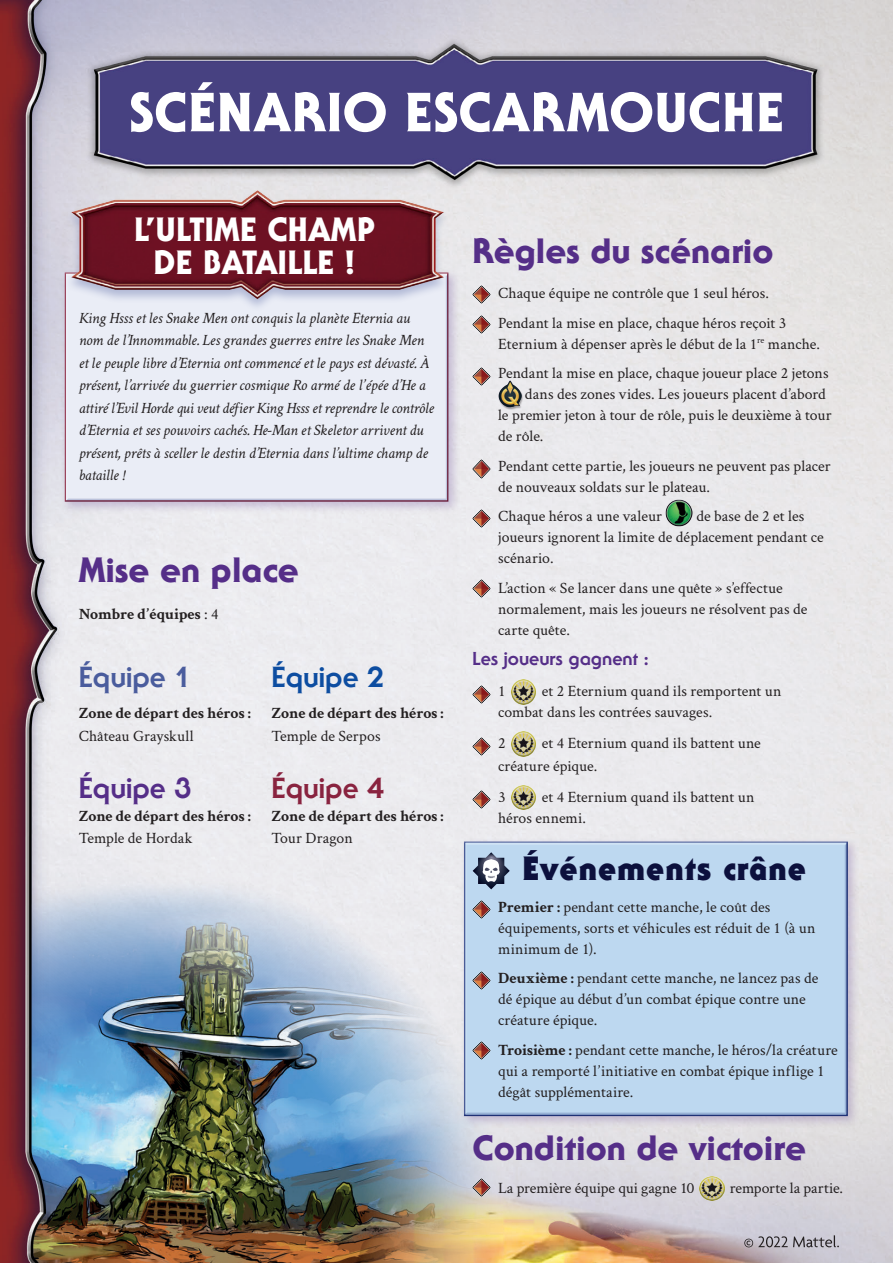
<style>
.page{position:relative;width:893px;height:1263px;background:#fff}
.page>*{position:absolute;margin:0;border:0;box-sizing:border-box;transform-origin:0 0}
.t1{font:800 54px "Serif Gothic Std";letter-spacing:.025em;color:#fff}
.t2{font:800 34.5px "Serif Gothic Std";color:#552e88}
.t3{font:800 33px/33px "Serif Gothic Std";letter-spacing:.01em;color:#fff;text-align:center}
.t4{font:900 33px "Serif Gothic Std";letter-spacing:.03em;color:#0c103d}
.t5{font:800 28.5px "Serif Gothic Std";color:#89233f}
.t6{font:800 28.5px "Serif Gothic Std";color:#552e88}
.t7{font:800 28.5px "Serif Gothic Std";color:#4a5c9d}
.t8{font:800 28.5px "Serif Gothic Std";color:#0d4da1}
.t9{font:800 18.3px "Serif Gothic Std";color:#552e88}
.t10{font:15.75px/21px "Crimson Text";color:#231f20}
.t11{font:italic 15.75px/22.5px "Crimson Text";letter-spacing:-.01em;color:#231f20}
.t12{font:700 15.75px "Crimson Text";letter-spacing:-.005em;color:#231f20}
.s1{font-weight:400}
.s2{font-weight:700}
</style>
<div class="page">
<img style="left:402px;top:198px;width:491px;height:643px">
<img style="left:511px;top:680px;width:25px;height:24px">
<img style="left:511px;top:732px;width:25px;height:24px">
<img style="left:511px;top:785px;width:25px;height:25px">
<div style="left:498px;top:381px;width:26px;height:29px;background:#231f20;opacity:.41"></div>
<img style="left:498px;top:381px;width:23px;height:26px">
<img style="left:666px;top:499px;width:27px;height:27px">
<img style="left:402px;top:0;width:491px;height:198px">
<div style="left:60px;top:268px;width:401px;height:246px;background:#552e88;opacity:.24"></div>
<div style="left:64px;top:272px;width:385px;height:232px;background:#5464a1;opacity:.3"></div>
<img style="left:402px;top:172px;width:44px;height:152px">
<img style="left:473px;top:286px;width:18px;height:18px">
<img style="left:473px;top:315px;width:18px;height:19px">
<img style="left:473px;top:368px;width:18px;height:18px">
<img style="left:473px;top:460px;width:18px;height:18px">
<img style="left:473px;top:509px;width:18px;height:18px">
<img style="left:473px;top:579px;width:18px;height:18px">
<img style="left:473px;top:685px;width:18px;height:18px">
<img style="left:473px;top:737px;width:18px;height:19px">
<img style="left:473px;top:790px;width:18px;height:18px">
<img style="left:402px;top:841px;width:491px;height:422px">
<img style="left:402px;top:869px;width:99px;height:394px">
<img style="left:700px;top:1176px;width:24px;height:25px">
<div style="left:460px;top:837px;width:400px;height:292px;background:#552e88;opacity:.24"></div>
<div style="left:463px;top:840px;width:387px;height:279px;background:#bdd8f0"></div>
<img style="left:473px;top:901px;width:18px;height:18px">
<img style="left:473px;top:971px;width:18px;height:18px">
<img style="left:473px;top:1042px;width:18px;height:18px">
<svg style="left:473px;top:852px;width:37px;height:37px"></svg>
<img style="left:0;top:0;width:402px;height:1263px">
<img style="left:473px;top:1178px;width:18px;height:18px">
<svg style="left:744px;top:1235px;width:95px;height:12px"></svg>
<h1 class="t1" style="left:130px;top:78px;width:655px">SCÉNARIO ESCARMOUCHE</h1>
<h3 class="t3" style="left:134px;top:212px;width:243px">L’ULTIME CHAMP<br>DE BATAILLE !</h3>
<p class="t11" style="left:79px;top:306px;width:357px">King Hsss et les Snake Men ont conquis la planète Eternia au nom de l’Innommable. Les grandes guerres entre les Snake Men et le peuple libre d’Eternia ont commencé et le pays est dévasté. À présent, l’arrivée du guerrier cosmique Ro armé de l’épée d’He a attiré l’Evil Horde qui veut défier King Hsss et reprendre le contrôle d’Eternia et ses pouvoirs cachés. He-Man et Skeletor arrivent du présent, prêts à sceller le destin d’Eternia dans l’ultime champ de bataille !</p>
<h2 class="t2" style="left:79px;top:548px;width:222px">Mise en place</h2>
<p class="t12" style="left:79px;top:604px;width:141px">Nombre d’équipes <span class="s1">: 4</span></p>
<h3 class="t7" style="left:79px;top:660px;width:115px">Équipe 1</h3>
<p class="t12" style="left:79px;top:704px;width:174px">Zone de départ des héros :</p>
<p class="t10" style="left:79px;top:725px;width:116px">Château Grayskull</p>
<h3 class="t8" style="left:271px;top:660px;width:115px">Équipe 2</h3>
<p class="t12" style="left:271px;top:704px;width:174px">Zone de départ des héros :</p>
<p class="t10" style="left:271px;top:725px;width:111px">Temple de Serpos</p>
<h3 class="t6" style="left:79px;top:771px;width:115px">Équipe 3</h3>
<p class="t12" style="left:79px;top:806px;width:174px">Zone de départ des héros :</p>
<p class="t10" style="left:79px;top:827px;width:115px">Temple de Hordak</p>
<h3 class="t5" style="left:271px;top:771px;width:115px">Équipe 4</h3>
<p class="t12" style="left:271px;top:806px;width:174px">Zone de départ des héros :</p>
<p class="t10" style="left:271px;top:827px;width:83px">Tour Dragon</p>
<h2 class="t2" style="left:473px;top:229px;width:302px">Règles du scénario</h2>
<p class="t10" style="left:498px;top:278px;width:290px;line-height:29.5px">Chaque équipe ne contrôle que 1 seul héros.<br>Pendant la mise en place, chaque héros reçoit 3</p>
<p class="t10" style="left:498px;top:328px;width:332px;line-height:29.5px">Eternium à dépenser après le début de la 1<sup>re</sup> manche.<br>Pendant la mise en place, chaque joueur place 2 jetons</p>
<p class="t10" style="left:498px;top:383px;width:335px;text-indent:27px">dans des zones vides. Les joueurs placent d’abord le premier jeton à tour de rôle, puis le deuxième à tour de rôle.</p>
<p class="t10" style="left:498px;top:454px;width:334px">Pendant cette partie, les joueurs ne peuvent pas placer de nouveaux soldats sur le plateau.</p>
<p class="t10" style="left:498px;top:505px;width:165px">Chaque héros a une valeur</p>
<p class="t10" style="left:498px;top:505px;width:327px;text-indent:198px">de base de 2 et les joueurs ignorent la limite de déplacement pendant ce scénario.</p>
<p class="t10" style="left:498px;top:576px;width:311px">L’action « Se lancer dans une quête » s’effectue normalement, mais les joueurs ne résolvent pas de carte quête.</p>
<p class="t9" style="left:473px;top:647px;width:178px">Les joueurs gagnent :</p>
<p class="t10" style="left:498px;top:680px;width:9px">1</p>
<p class="t10" style="left:498px;top:680px;width:285px;text-indent:44px">et 2 Eternium quand ils remportent un combat dans les contrées sauvages.</p>
<p class="t10" style="left:498px;top:732px;width:9px">2</p>
<p class="t10" style="left:498px;top:731px;width:264px;line-height:22.5px;text-indent:44px">et 4 Eternium quand ils battent une créature épique.</p>
<p class="t10" style="left:498px;top:785px;width:9px">3</p>
<p class="t10" style="left:498px;top:785px;width:258px;text-indent:44px">et 4 Eternium quand ils battent un héros ennemi.</p>
<h3 class="t4" style="left:523px;top:848px;width:285px">Événements crâne</h3>
<p class="t10" style="left:498px;top:895px;width:319px"><span class="s2">Premier :</span> pendant cette manche, le coût des équipements, sorts et véhicules est réduit de 1 (à un minimum de 1).</p>
<p class="t10" style="left:498px;top:967px;width:322px"><span class="s2">Deuxième :</span> pendant cette manche, ne lancez pas de dé épique au début d’un combat épique contre une créature épique.</p>
<p class="t10" style="left:498px;top:1038px;width:341px"><span class="s2">Troisième :</span> pendant cette manche, le héros/la créature qui a remporté l’initiative en combat épique inflige 1 dégât supplémentaire.</p>
<h2 class="t2" style="left:473px;top:1126px;width:335px">Condition de victoire</h2>
<p class="t10" style="left:498px;top:1176px;width:198px">La première équipe qui gagne 10</p>
<p class="t10" style="left:730px;top:1176px;width:115px">remporte la partie.</p>
</div>
